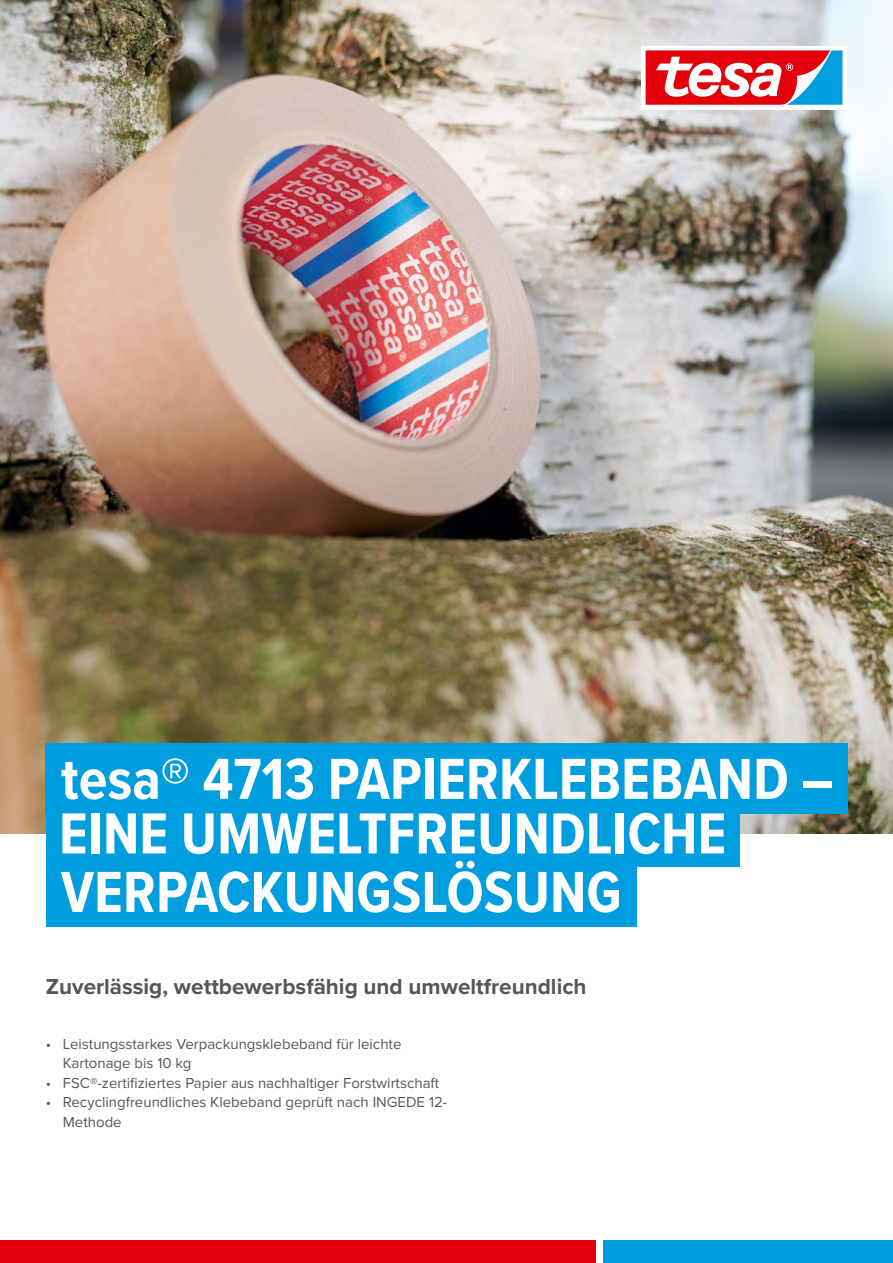
<style>
.page{position:relative;width:893px;height:1263px;background:#fff}
.page>*{position:absolute;margin:0;border:0;box-sizing:border-box;transform-origin:0 0}
.t1{font:700 60px/56.6px "Proxima Nova Cond";color:#fff}
.t2{font:700 22.5px "Proxima Nova";color:#565655}
.t3{font:15px/19.5px "Proxima Nova";color:#565655}
</style>
<div class="page">
<img style="left:0;top:0;width:893px;height:834px">
<div style="left:46px;top:744px;width:802px;height:70px;background:#009ddf"></div>
<div style="left:46px;top:800px;width:693px;height:66px;background:#009ddf"></div>
<div style="left:46px;top:857px;width:590px;height:70px;background:#009ddf"></div>
<div style="left:0;top:1240px;width:595px;height:23px;background:#e3000b"></div>
<div style="left:603px;top:1240px;width:290px;height:23px;background:#009ddf"></div>
<svg style="left:641px;top:46px;width:206px;height:63px"></svg>
<h1 class="t1" style="left:59px;top:749px;width:776px">tesa® 4713 PAPIERKLEBEBAND –<br>EINE UMWELTFREUNDLICHE<br>VERPACKUNGSLÖSUNG</h1>
<h2 class="t2" style="left:46px;top:969px;width:542px">Zuverlässig, wettbewerbsfähig und umweltfreundlich</h2>
<p class="t3" style="left:63px;top:1033px;width:340px;text-indent:-17px">• Leistungsstarkes Verpackungsklebeband für leichte<br>Kartonage bis 10 kg</p>
<p class="t3" style="left:46px;top:1072px;width:395px">• FSC®-zertifiziertes Papier aus nachhaltiger Forstwirtschaft</p>
<p class="t3" style="left:63px;top:1092px;width:386px;text-indent:-17px">• Recyclingfreundliches Klebeband geprüft nach INGEDE 12-<br>Methode</p>
</div>
